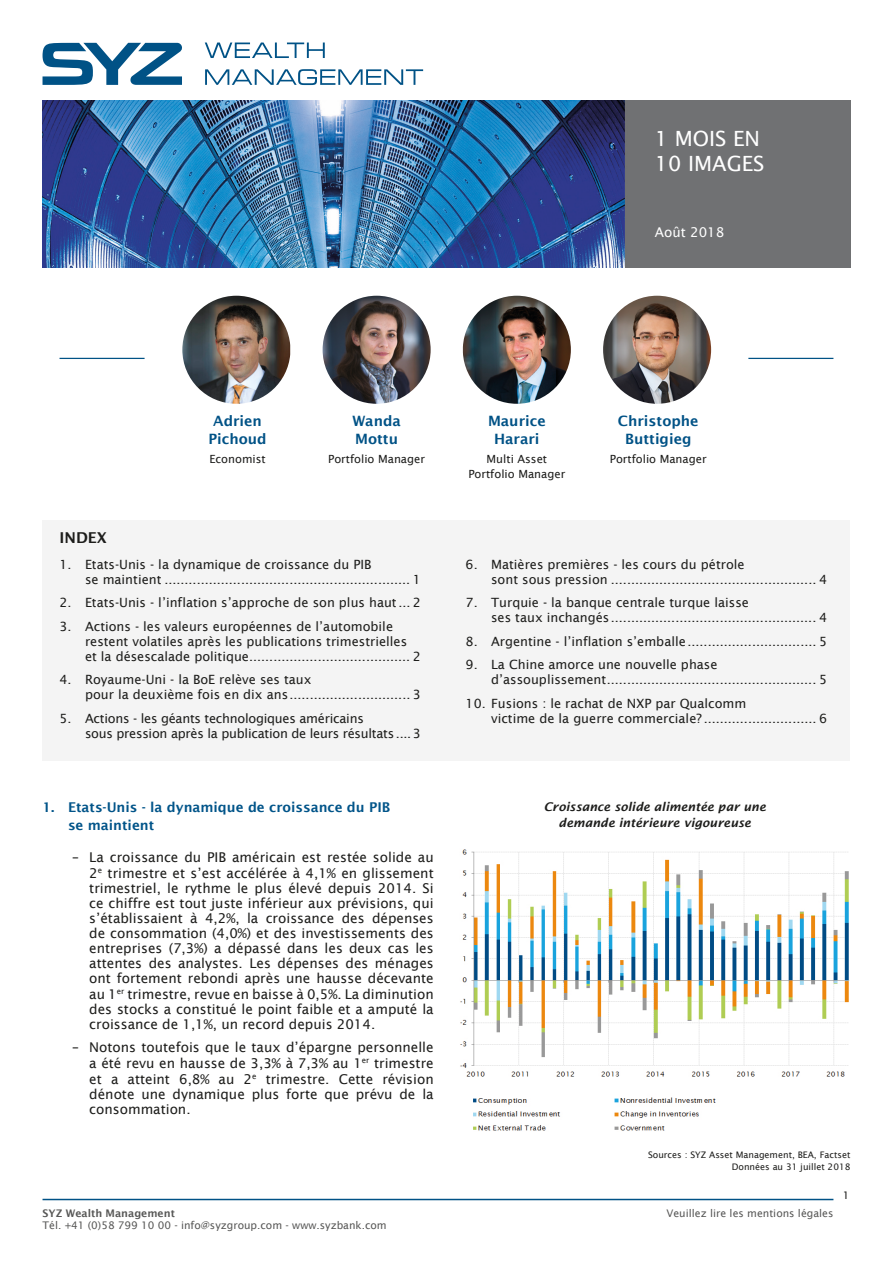
<style>
.page{position:relative;width:893px;height:1263px;background:#fff}
.page>*{position:absolute;margin:0;border:0;box-sizing:border-box;transform-origin:0 0}
.t1{font:21px/25.2px "Lucida Sans";color:#fff}
.t2{font:600 15px "Lucida Sans";color:#1d1d1b}
.t3{font:600 14.25px/18px "Lucida Sans";color:#005286;text-align:center}
.t4{font:13.5px/15.1px "Lucida Sans";color:#1d1d1b;text-align:justify}
.t5{font:600 13.5px/18px "Lucida Sans";color:#015489}
.t6{font:13.5px "Lucida Sans";color:#fff}
.t7{font:12.75px/15px "Lucida Sans";color:#1d1d1b}
.t8{font:12.75px/15px "Lucida Sans";letter-spacing:-.02em;color:#1d1d1b}
.Graph_TITLES{font:italic 600 12px/16.5px "Lucida Sans";color:#1d1d1b;text-align:center}
.t9{font:11.25px/15px "Lucida Sans";color:#1d1d1b;text-align:center}
.t10{font:10.5px "Lucida Sans";color:#575756}
.t11{font:600 10.5px "Lucida Sans";color:#575756}
.PAGE_NUMBERING{font:10.5px "Lucida Sans";color:#1d1d1b}
.Source_data{font:9px "Lucida Sans";color:#1d1d1b}
</style>
<div class="page">
<svg style="left:43px;top:43px;width:139px;height:42px"></svg>
<svg style="left:205px;top:43px;width:120px;height:15px"></svg>
<svg style="left:205px;top:69px;width:218px;height:16px"></svg>
<img style="left:43px;top:100px;width:807px;height:168px">
<hr style="left:43px;top:1199px;width:790px;height:1px;background:#005286">
<div style="left:43px;top:521px;width:807px;height:240px;background:#f4f4f4"></div>
<img style="left:460px;top:849px;width:390px;height:282px">
<hr style="left:748px;top:358px;width:85px;height:1px;background:#005286">
<hr style="left:60px;top:358px;width:85px;height:1px;background:#005286">
<img style="left:182px;top:296px;width:108px;height:108px;border-radius:53px">
<img style="left:603px;top:296px;width:108px;height:108px;border-radius:54px">
<img style="left:323px;top:296px;width:108px;height:108px;border-radius:54px">
<img style="left:463px;top:296px;width:108px;height:108px;border-radius:53px">
<h1 class="t1" style="left:655px;top:126px;width:111px">1 MOIS EN<br>10 IMAGES</h1>
<p class="t6" style="left:655px;top:224px;width:71px">Août 2018</p>
<p class="t2" style="left:60px;top:529px;width:49px">INDEX</p>
<p class="t3" style="left:208px;top:412px;width:60px">Adrien<br>Pichoud</p>
<p class="t9" style="left:209px;top:451px;width:58px">Economist</p>
<p class="t3" style="left:352px;top:412px;width:50px;text-align:left">Wanda<br>Mottu</p>
<p class="t9" style="left:328px;top:451px;width:98px">Portfolio Manager</p>
<p class="t7" style="left:85px;top:557px;width:337px;text-indent:-26px">1. Etats-Unis - la dynamique de croissance du PIB<br>se maintient ............................................................. 1</p>
<p class="t7" style="left:60px;top:595px;width:363px">2. Etats-Unis - l’inflation s’approche de son plus haut... 2</p>
<p class="t7" style="left:85px;top:619px;width:337px;text-indent:-26px">3. Actions - les valeurs européennes de l’automobile restent volatiles après les publications trimestrielles et la désescalade politique........................................ 2</p>
<p class="t7" style="left:85px;top:672px;width:337px;text-indent:-26px">4. Royaume-Uni - la BoE relève ses taux<br>pour la deuxième fois en dix ans.............................. 3</p>
<p class="t8" style="left:85px;top:711px;width:337px;text-indent:-26px">5. Actions - les géants technologiques américains<br>sous pression après la publication de leurs résultats ....3</p>
<p class="t5" style="left:68px;top:798px;width:324px;text-indent:-26px">1. Etats-Unis - la dynamique de croissance du PIB se maintient</p>
<p class="t4" style="left:89px;top:849px;width:346px;text-indent:-17px">– La croissance du PIB américain est restée solide au 2<sup>e</sup> trimestre et s’est accélérée à 4,1% en glissement trimestriel, le rythme le plus élevé depuis 2014. Si ce chiffre est tout juste inférieur aux prévisions, qui s’établissaient à 4,2%, la croissance des dépenses de consommation (4,0%) et des investissements des entreprises (7,3%) a dépassé dans les deux cas les attentes des analystes. Les dépenses des ménages ont fortement rebondi après une hausse décevante au 1<sup>er</sup> trimestre, revue en baisse à 0,5%. La diminution des stocks a constitué le point faible et a amputé la croissance de 1,1%, un record depuis 2014.</p>
<p class="t4" style="left:89px;top:1039px;width:346px;text-indent:-17px">– Notons toutefois que le taux d’épargne personnelle a été revu en hausse de 3,3% à 7,3% au 1<sup>er</sup> trimestre et a atteint 6,8% au 2<sup>e</sup> trimestre. Cette révision dénote une dynamique plus forte que prévu de la consommation.</p>
<p class="t3" style="left:488px;top:412px;width:59px">Maurice<br>Harari</p>
<p class="t9" style="left:468px;top:451px;width:98px">Multi Asset<br>Portfolio Manager</p>
<p class="t3" style="left:618px;top:412px;width:82px">Christophe<br>Buttigieg</p>
<p class="t9" style="left:610px;top:451px;width:98px">Portfolio Manager</p>
<p class="t7" style="left:491px;top:557px;width:337px;text-indent:-26px">6. Matières premières - les cours du pétrole<br>sont sous pression ................................................... 4</p>
<p class="t7" style="left:491px;top:595px;width:337px;text-indent:-26px">7. Turquie - la banque centrale turque laisse<br>ses taux inchangés................................................... 4</p>
<p class="t7" style="left:466px;top:634px;width:363px">8. Argentine - l’inflation s’emballe................................ 5</p>
<p class="t7" style="left:491px;top:657px;width:337px;text-indent:-26px">9. La Chine amorce une nouvelle phase d’assouplissement.................................................... 5</p>
<p class="t7" style="left:491px;top:696px;width:337px;text-indent:-26px">10. Fusions : le rachat de NXP par Qualcomm<br>victime de la guerre commerciale? ............................ 6</p>
<p class="Graph_TITLES" style="left:544px;top:798px;width:224px">Croissance solide alimentée par une demande intérieure vigoureuse</p>
<p class="Source_data" style="left:648px;top:1150px;width:204px">Sources : SYZ Asset Management, BEA, Factset</p>
<p class="Source_data" style="left:732px;top:1162px;width:120px">Données au 31 juillet 2018</p>
<p class="PAGE_NUMBERING" style="left:843px;top:1189px;width:8px">1</p>
<p class="t11" style="left:43px;top:1207px;width:134px">SYZ Wealth Management</p>
<p class="t10" style="left:667px;top:1207px;width:168px">Veuillez lire les mentions légales</p>
<p class="t10" style="left:43px;top:1219px;width:346px">Tél. +41 (0)58 799 10 00 - info@syzgroup.com - www.syzbank.com</p>
</div>
